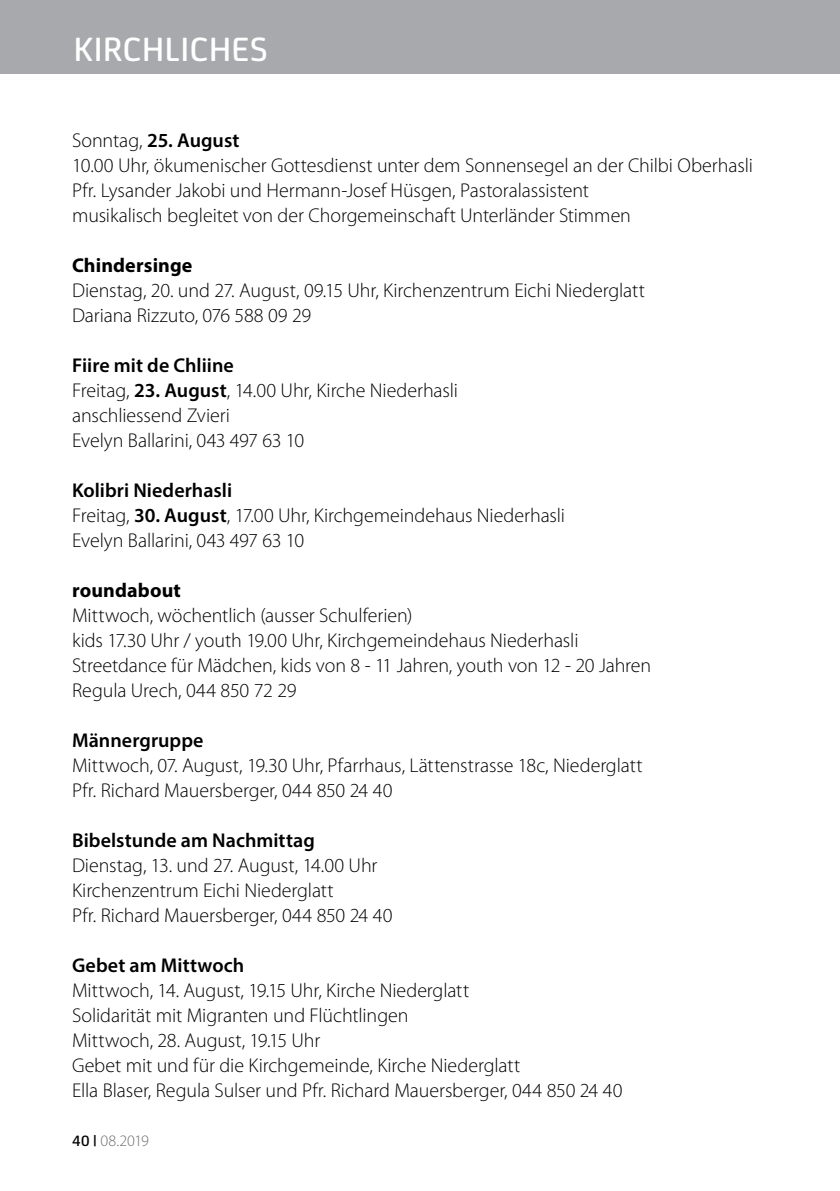
<style>
.page{position:relative;width:840px;height:1191px;background:#fff}
.page>*{position:absolute;margin:0;border:0;box-sizing:border-box;transform-origin:0 0}
.t1{font:500 36px "FS Joey";color:#fff}
.t2{font:300 20px/25px "Myriad Pro";letter-spacing:-.005em;color:#000}
.t3{font:600 20px "Myriad Pro";letter-spacing:.005em;color:#000}
.t4{font:700 20px "Myriad Pro";letter-spacing:.005em;color:#000}
.t5{font:300 16px "Myriad Pro";letter-spacing:-.025em;color:#6d6e71}
.s1{font-weight:600}
.s2{font-family:"FS Joey";font-weight:500;color:#000}
</style>
<div class="page">
<div style="left:0;top:0;width:839px;height:74px;background:#a7a9ac"></div>
<h1 class="t1" style="left:74px;top:23px;width:38px">KIRCHLICHES</h1>
<p class="t2" style="left:72px;top:128px;width:682px">Sonntag, <span class="s1">25. August<br></span>10.00 U hr, ökumenischer Gottesdienst unter dem Sonnensegel an der Chilbi Oberhasli Pfr. Lysander Jakobi und Hermann-Josef H üsgen, Pastoralassistent<br>musikalisch begleitet von der Chorgemeinschaft U nterländer Stimmen</p>
<p class="t4" style="left:72px;top:252px;width:122px">Chindersinge</p>
<p class="t2" style="left:72px;top:278px;width:574px">Dienstag, 20. und 27. August, 09.15 U hr, Kirchenzentrum Eichi Niederglatt<br>Dariana Rizzuto, 076 588 09 29</p>
<p class="t2" style="left:72px;top:353px;width:387px"><span class="s1">Fiire mit de Chliine<br></span>Freitag, <span class="s1">23. August</span>, 14.00 U hr, Kirche Niederhasli anschliessend Zvieri<br>Evelyn Ballarini, 043 497 63 10</p>
<p class="t2" style="left:72px;top:478px;width:494px"><span class="s1">Kolibri Niederhasli<br></span>Freitag, <span class="s1">30. August</span>, 17.00 U hr, Kirchgemeindehaus Niederhasli<br>Evelyn Ballarini, 043 497 63 10</p>
<p class="t4" style="left:72px;top:577px;width:110px">roundabout</p>
<p class="t2" style="left:72px;top:603px;width:580px">Mittwoch, wöchentlich (ausser Schulferien)<br>kids 17.30 U hr / youth 19.00 U hr, Kirchgemeindehaus Niederhasli Streetdance für Mädchen, kids von 8 - 11 Jahren, youth von 12 - 20 Jahren Regula U rech, 044 850 72 29</p>
<p class="t3" style="left:72px;top:728px;width:133px">Männergruppe</p>
<p class="t2" style="left:72px;top:753px;width:571px">Mittwoch, 07. August, 19.30 U hr, Pfarrhaus, Lättenstrasse 18c, Niederglatt<br>Pfr. Richard Mauersberger, 044 850 24 40</p>
<p class="t3" style="left:72px;top:828px;width:244px">Bibelstunde am Nachmittag</p>
<p class="t2" style="left:72px;top:853px;width:322px">Dienstag, 13. und 27. August, 14.00 U hr<br>Kirchenzentrum Eichi Niederglatt<br>Pfr. Richard Mauersberger, 044 850 24 40</p>
<p class="t3" style="left:72px;top:953px;width:174px">Gebet am Mittwoch</p>
<p class="t2" style="left:72px;top:978px;width:551px">Mittwoch, 14. August, 19.15 U hr, Kirche Niederglatt<br>Solidarität mit Migranten und Flüchtlingen<br>Mittwoch, 28. August, 19.15 U hr<br>Gebet mit und für die Kirchgemeinde, Kirche Niederglatt<br>Ella Blaser, Regula Sulser und Pfr. Richard Mauersberger, 044 850 24 40</p>
<p class="t5" style="left:72px;top:1131px;width:78px"><span class="s2">40 |</span> 08.2019</p>
</div>
